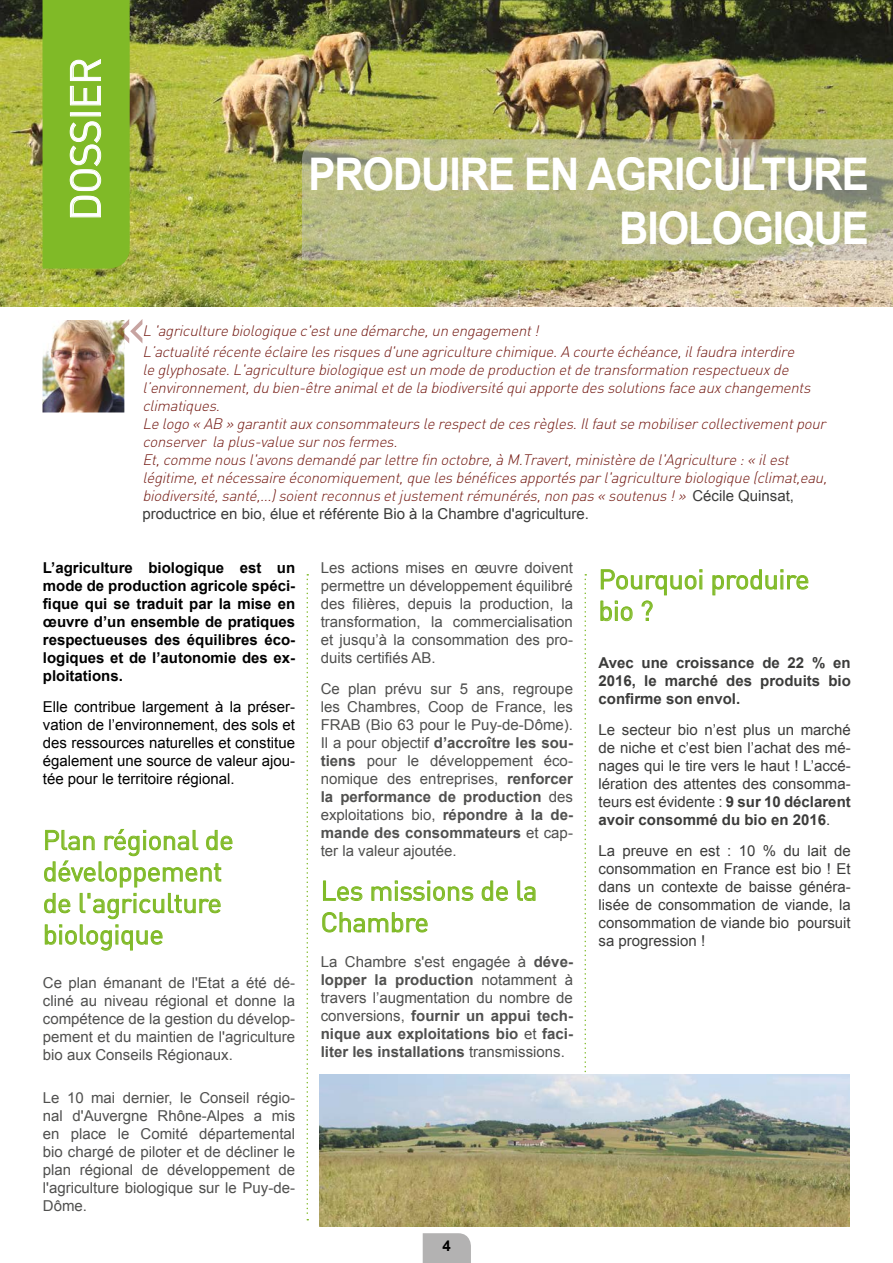
<style>
.page{position:relative;width:893px;height:1263px;background:#fff}
.page>*{position:absolute;margin:0;border:0;box-sizing:border-box;transform-origin:0 0}
.t1{font:700 45px/54px "Arial";letter-spacing:-.025em;color:#fff;text-align:right;scale:.9 1}
.t2{font:42px "DIN";letter-spacing:-.02em;color:#fff}
.t3{font:27px/31.5px "DIN";letter-spacing:-.01em;color:#80ba27}
.t4{font:15px/18px "Arial";color:#50504f;text-align:justify}
.t5{font:italic 300 15px/18px "DIN";letter-spacing:-.02em;color:#741a13}
.t6{font:15px/18px "Arial";color:#3c3c3b;text-align:justify}
.t7{font:700 15px/18px "Arial";color:#000;text-align:justify}
.t8{font:700 15px/18px "Arial";color:#50504f;text-align:justify}
.t9{font:15px/18px "Arial";color:#000;text-align:justify}
.t10{font:700 15px/18px "Arial";color:#3c3c3b;text-align:justify}
.s1{font-family:"Arial";font-weight:400;font-style:normal;color:#3c3c3b}
.s2{font-weight:700}
.s3{font-weight:400}
</style>
<div class="page">
<img style="left:43px;top:320px;width:81px;height:92px">
<svg style="left:423px;top:1233px;width:48px;height:30px"></svg>
<svg style="left:44px;top:829px;width:188px;height:58px"></svg>
<svg style="left:44px;top:893px;width:176px;height:57px"></svg>
<svg style="left:323px;top:881px;width:39px;height:20px"></svg>
<svg style="left:372px;top:881px;width:101px;height:20px"></svg>
<svg style="left:482px;top:881px;width:26px;height:20px"></svg>
<svg style="left:517px;top:881px;width:18px;height:20px"></svg>
<svg style="left:322px;top:912px;width:105px;height:20px"></svg>
<svg style="left:601px;top:569px;width:101px;height:26px"></svg>
<svg style="left:713px;top:569px;width:95px;height:26px"></svg>
<svg style="left:601px;top:601px;width:31px;height:20px"></svg>
<svg style="left:642px;top:601px;width:10px;height:20px"></svg>
<img style="left:0;top:0;width:893px;height:306px">
<svg style="left:302px;top:139px;width:591px;height:121px;background:#b4b686"></svg>
<svg style="left:117px;top:319px;width:25px;height:24px"></svg>
<svg style="left:306px;top:574px;width:2px;height:646px"></svg>
<svg style="left:584px;top:574px;width:2px;height:501px"></svg>
<img style="left:319px;top:1075px;width:531px;height:152px">
<svg style="left:43px;top:0;width:87px;height:269px;background:#85bc30"></svg>
<h2 class="t2" style="left:59px;top:221px;width:165px;rotate:-90deg">DOSSIER</h2>
<h1 class="t1" style="left:308px;top:149px;width:624px">PRODUIRE EN AGRICULTURE<br>BIOLOGIQUE</h1>
<p class="t5" style="left:142px;top:320px;width:653px;line-height:21px">L 'agriculture biologique c'est une démarche, un engagement !<br>L’actualité récente éclaire les risques d'une agriculture chimique. A courte échéance, il faudra interdire</p>
<p class="t5" style="left:142px;top:360px;width:686px">le glyphosate. L'agriculture biologique est un mode de production et de transformation respectueux de l’environnement, du bien-être animal et de la biodiversité qui apporte des solutions face aux changements climatiques.<br>Le logo « AB » garantit aux consommateurs le respect de ces règles. Il faut se mobiliser collectivement pour conserver la plus-value sur nos fermes.<br>Et, comme nous l'avons demandé par lettre fin octobre, à M.Travert, ministère de l'Agriculture : « il est légitime, et nécessaire économiquement, que les bénéfices apportés par l'agriculture biologique (climat,eau, biodiversité, santé,...) soient reconnus et justement rémunérés, non pas « soutenus ! » <span class="s1">Cécile Quinsat,</span></p>
<p class="t6" style="left:142px;top:505px;width:448px">productrice en bio, élue et référente Bio à la Chambre d'agriculture.</p>
<p class="t7" style="left:43px;top:559px;width:254px">L’agriculture biologique est un mode de production agricole spéci&shy;fique qui se traduit par la mise en œuvre d’un ensemble de pratiques respectueuses des équilibres éco&shy;logiques et de l’autonomie des ex&shy;ploitations.</p>
<p class="t9" style="left:43px;top:698px;width:254px">Elle contribue largement à la préser&shy;vation de l’environnement, des sols et des ressources naturelles et constitue également une source de valeur ajou&shy;tée pour le territoire régional.</p>
<h3 class="t3" style="left:43px;top:824px;width:192px">Plan régional de développement de l'agriculture biologique</h3>
<p class="t4" style="left:43px;top:973px;width:254px">Ce plan émanant de l'Etat a été dé&shy;cliné au niveau régional et donne la compétence de la gestion du dévelop&shy;pement et du maintien de l'agriculture bio aux Conseils Régionaux.</p>
<p class="t4" style="left:43px;top:1089px;width:254px">Le 10 mai dernier, le Conseil régio&shy;nal d'Auvergne Rhône-Alpes a mis en place le Comité départemental bio chargé de piloter et de décliner le plan régional de développement de l'agriculture biologique sur le Puy-de-Dôme.</p>
<p class="t4" style="left:321px;top:559px;width:254px">Les actions mises en œuvre doivent permettre un développement équilibré des filières, depuis la production, la transformation, la commercialisation et jusqu’à la consommation des pro&shy;duits certifiés AB.</p>
<p class="t4" style="left:321px;top:680px;width:254px">Ce plan prévu sur 5 ans, regroupe les Chambres, Coop de France, les FRAB (Bio 63 pour le Puy-de-Dôme).<br>Il a pour objectif <span class="s2">d’accroître les sou&shy;tiens</span> pour le développement éco&shy;nomique des entreprises, <span class="s2">renforcer la performance de production</span> des exploitations bio, <span class="s2">répondre à la de&shy;mande des consommateurs</span> et cap&shy;ter la valeur ajoutée.</p>
<h3 class="t3" style="left:321px;top:874px;width:218px">Les missions de la<br>Chambre</h3>
<p class="t8" style="left:321px;top:953px;width:254px"><span class="s3">La Chambre s'est engagée à</span> déve&shy;lopper la production <span class="s3">notamment à travers l’augmentation du nombre de conversions,</span> fournir un appui tech&shy;nique aux exploitations bio <span class="s3">et</span> faci&shy;liter les installations <span class="s3">transmissions.</span></p>
<h3 class="t3" style="left:598px;top:563px;width:213px">Pourquoi produire bio ?</h3>
<p class="t10" style="left:598px;top:654px;width:254px">Avec une croissance de 22 % en 2016, le marché des produits bio confirme son envol.</p>
<p class="t6" style="left:598px;top:721px;width:254px">Le secteur bio n’est plus un marché de niche et c’est bien l’achat des mé&shy;nages qui le tire vers le haut ! L’accé&shy;lération des attentes des consomma&shy;teurs est évidente : <span class="s2">9 sur 10 déclarent avoir consommé du bio en 2016</span>.</p>
<p class="t6" style="left:598px;top:842px;width:254px">La preuve en est : 10 % du lait de consommation en France est bio ! Et dans un contexte de baisse généra&shy;lisée de consommation de viande, la consommation de viande bio poursuit sa progression !</p>
<p class="t7" style="left:443px;top:1237px;width:10px">4</p>
</div>
